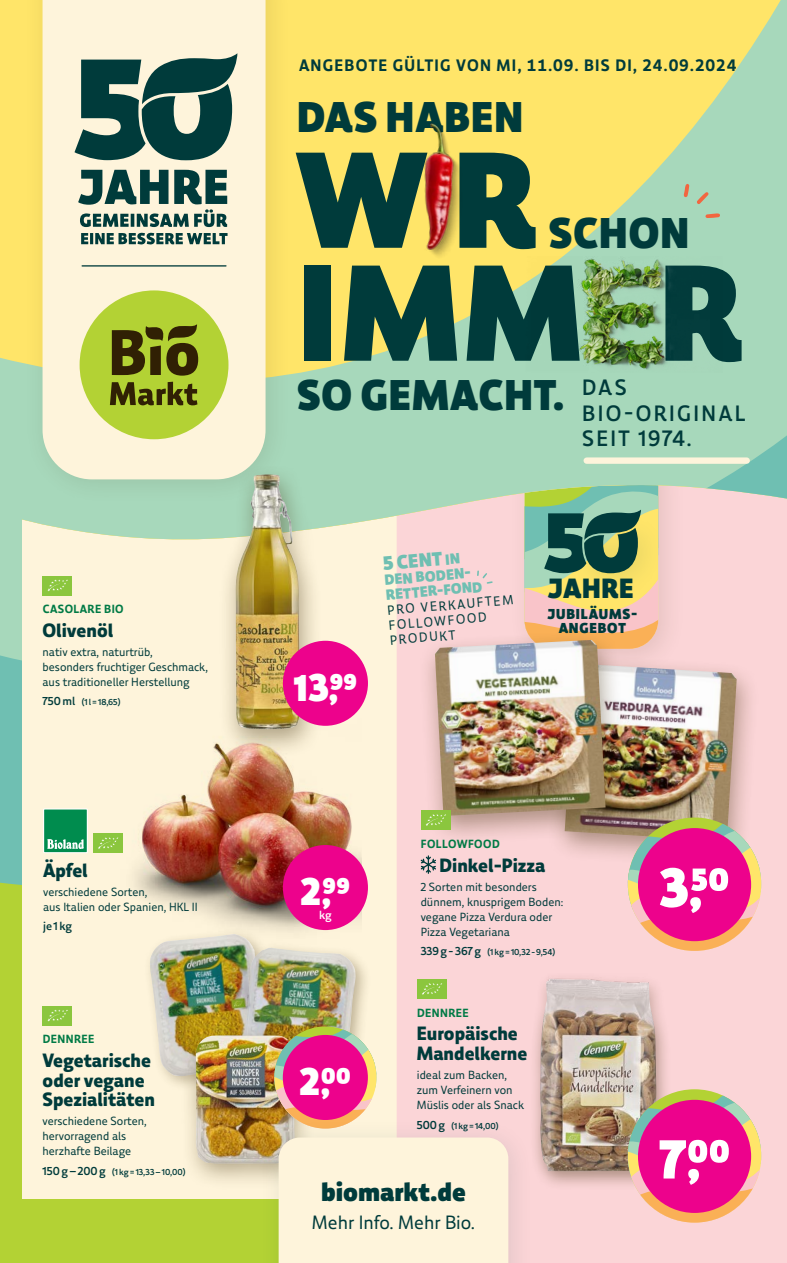
<style>
.page{position:relative;width:787px;height:1263px;background:#fff}
.page>*{position:absolute;margin:0;border:0;box-sizing:border-box;transform-origin:0 0}
.t1{font:900 138px "Bio Markt";color:#003b3b}
.t2{font:900 55.5px "Bio Markt";color:#fff}
.t3{font:900 43.5px "Bio Markt";letter-spacing:.03em;color:#003b3b}
.t4{font:900 39px "Bio Markt";color:#fff}
.t5{font:900 28.2px "Bio Markt";letter-spacing:.03em;color:#003b3b}
.t6{font:900 27px "Bio Markt";color:#003b3b}
.t7{font:500 22.5px/25.5px "Bio Markt";letter-spacing:.105em;color:#003b3b}
.t8{font:800 19.5px/19.5px "Bio Markt";color:#003b3b}
.t9{font:19.5px "Bio Markt";color:#003b3b}
.t10{font:900 19.5px "Bio Markt";color:#6fbfb2}
.t11{font:700 16.8px "Bio Markt";letter-spacing:.08em;color:#003b3b}
.t12{font:900 15px/15px "Bio Markt";color:#6fbfb2}
.t13{font:900 14.55px/14.2px "Bio Markt";letter-spacing:.06em;color:#003b3b;text-align:center}
.t14{font:13.5px/15px "Bio Markt";color:#003b3b}
.t15{font:12px/15px "Bio Markt";color:#003b3b}
.t16{font:700 12px "Bio Markt";letter-spacing:.04em;color:#007a45}
.t17{font:500 12px "Bio Markt";color:#003b3b}
.t18{font:500 12px "Bio Markt";color:#fff}
.t19{font:500 9px "Bio Markt";color:#003b3b}
.s1{font-size:12px}
.s2{font-size:15px}
</style>
<div class="page">
<img style="left:0;top:0;width:787px;height:1263px">
<img style="left:378px;top:101px;width:125px;height:173px">
<div style="left:526px;top:256px;width:196px;height:116px;background:#a6d7ba"></div>
<img style="left:526px;top:256px;width:183px;height:114px">
<p class="t16" style="left:43px;top:602px;width:82px">CASOLARE BIO</p>
<h3 class="t8" style="left:43px;top:620px;width:72px">Olivenöl</h3>
<p class="t15" style="left:43px;top:644px;width:167px">nativ extra, naturtrüb,<br>besonders fruchtiger Geschmack, aus traditioneller Herstellung</p>
<p class="t19" style="left:43px;top:697px;width:80px"><span class="s1">750ml</span> (1l=18,65)</p>
<h3 class="t8" style="left:43px;top:860px;width:46px">Äpfel</h3>
<p class="t15" style="left:43px;top:884px;width:156px">verschiedene Sorten,<br>aus Italien oder Spanien, HKL II</p>
<p class="t17" style="left:43px;top:919px;width:30px">je1kg</p>
<p class="t16" style="left:43px;top:1032px;width:53px">DENNREE</p>
<h3 class="t8" style="left:43px;top:1050px;width:114px">Vegetarische oder vegane<br>Spezialitäten</h3>
<p class="t15" style="left:43px;top:1113px;width:106px">verschiedene Sorten, hervorragend als herzhafte Beilage</p>
<p class="t19" style="left:43px;top:1166px;width:145px"><span class="s1">150g–200g</span> (1kg=13,33–10,00)</p>
<h3 class="t11" style="left:299px;top:55px;width:439px">ANGEBOTE GÜLTIG VON MI, 11.09. BIS DI, 24.09.2024</h3>
<h3 class="t3" style="left:297px;top:90px;width:227px">DAS HABEN</h3>
<h1 class="t1" style="left:295px;top:115px;width:242px">W R</h1>
<h3 class="t3" style="left:549px;top:206px;width:142px">SCHON</h3>
<h1 class="t1" style="left:298px;top:228px;width:445px">IMM R</h1>
<h3 class="t3" style="left:297px;top:368px;width:269px">SO GEMACHT.</h3>
<h3 class="t7" style="left:582px;top:375px;width:164px">DAS<br>BIO-ORIGINAL<br>SEIT 1974.</h3>
<h3 class="t4" style="left:293px;top:663px;width:65px">13,99</h3>
<h3 class="t10" style="left:382px;top:552px;width:79px;rotate:-5deg">5 CENT <span class="s2">IN</span></h3>
<p class="t12" style="left:384px;top:572px;width:98px;rotate:-5deg">DEN BODEN-<br>RETTER-FOND</p>
<p class="t14" style="left:387px;top:603px;width:128px;rotate:-5deg">PRO VERKAUFTEM<br>FOLLOWFOOD<br>PRODUKT</p>
<h3 class="t5" style="left:548px;top:571px;width:87px">JAHRE</h3>
<p class="t13" style="left:547px;top:606px;width:91px">JUBILÄUMS-<br>ANGEBOT</p>
<h3 class="t4" style="left:301px;top:867px;width:51px">2 ,99</h3>
<p class="t18" style="left:319px;top:908px;width:14px">kg</p>
<h3 class="t4" style="left:300px;top:1057px;width:53px">2,00</h3>
<p class="t16" style="left:421px;top:836px;width:80px">FOLLOWFOOD</p>
<h3 class="t8" style="left:439px;top:855px;width:107px">Dinkel-Pizza</h3>
<p class="t15" style="left:421px;top:879px;width:144px">2 Sorten mit besonders dünnem, knusprigem Boden: vegane Pizza Verdura oder<br>Pizza Vegetariana</p>
<p class="t19" style="left:421px;top:946px;width:136px"><span class="s1">339g- 367g</span> (1kg=10,32 -9,54)</p>
<p class="t16" style="left:417px;top:1005px;width:53px">DENNREE</p>
<h3 class="t8" style="left:417px;top:1024px;width:112px">Europäische<br>Mandelkerne</h3>
<p class="t15" style="left:417px;top:1067px;width:108px">ideal zum Backen, zum Verfeinern von<br>Müslis oder als Snack</p>
<p class="t19" style="left:417px;top:1120px;width:83px"><span class="s1">500g</span> (1kg=14,00)</p>
<h3 class="t6" style="left:321px;top:1175px;width:146px">biomarkt.de</h3>
<h3 class="t9" style="left:312px;top:1210px;width:165px">Mehr Info. Mehr Bio.</h3>
<h2 class="t2" style="left:659px;top:853px;width:71px">3,50</h2>
<h2 class="t2" style="left:659px;top:1125px;width:73px">7,00</h2>
</div>
